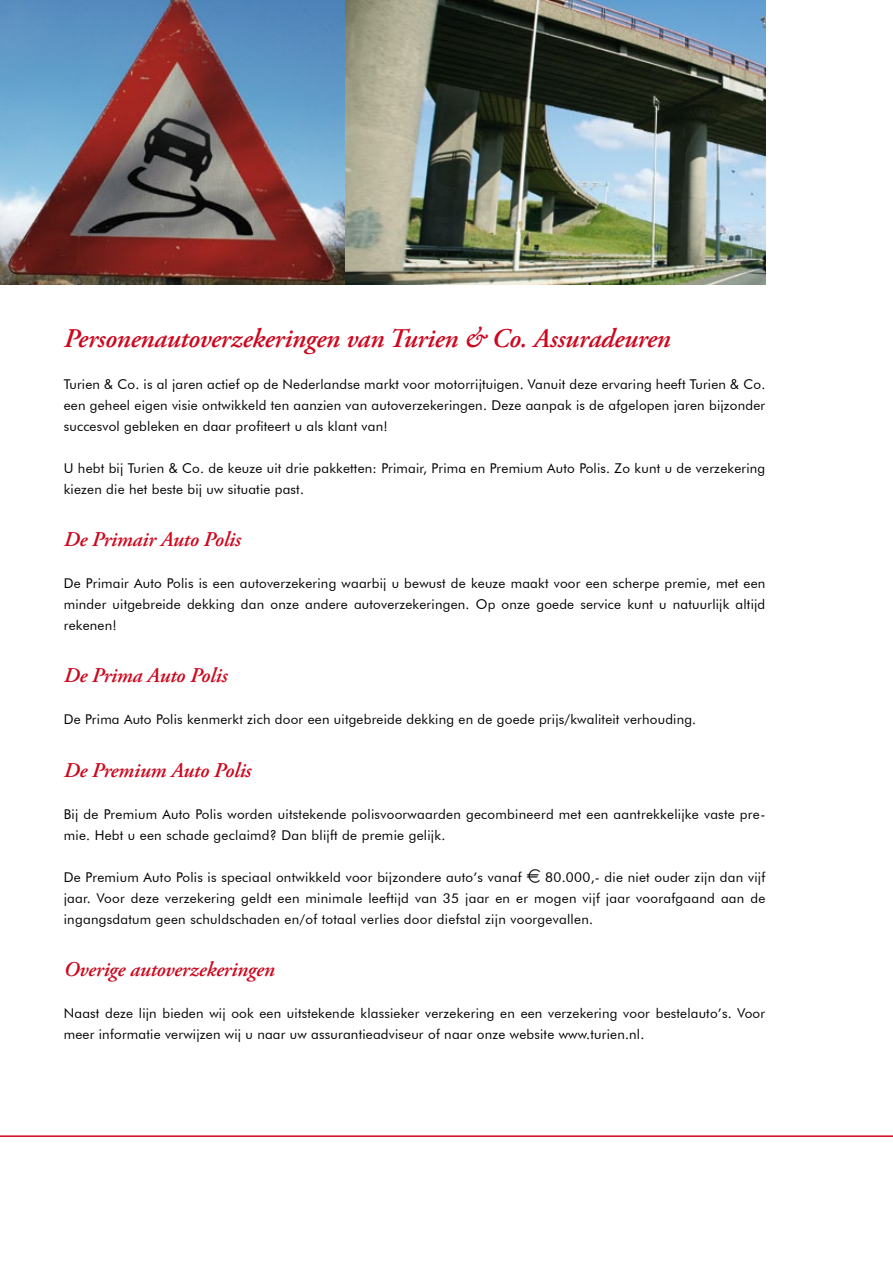
<style>
.page{position:relative;width:893px;height:1263px;background:#fff}
.page>*{position:absolute;margin:0;border:0;box-sizing:border-box;transform-origin:0 0}
.t1{font:italic 600 27px "Adobe Garamond Pro";letter-spacing:-.01em;color:#cd071e}
.t2{font:italic 600 21px "Adobe Garamond Pro";letter-spacing:-.01em;color:#cd071e}
.t3{font:13.5px/21px "Futura BT";letter-spacing:.015em;color:#000;text-align:justify}
.s1{font-family:"Euro Logo"}
</style>
<div class="page">
<hr style="left:0;top:1135px;width:893px;height:2px;background:#cd071e">
<img style="left:0;top:0;width:765px;height:285px">
<h1 class="t1" style="left:64px;top:323px;width:608px">Personenautoverzekeringen van Turien &amp; Co. Assuradeuren</h1>
<p class="t3" style="left:64px;top:374px;width:703px">Turien &amp; Co. is al jaren actief op de Nederlandse markt voor motorrijtuigen. Vanuit deze ervaring heeft Turien &amp; Co. een geheel eigen visie ontwikkeld ten aanzien van autoverzekeringen. Deze aanpak is de afgelopen jaren bijzonder succesvol gebleken en daar profiteert u als klant van!</p>
<p class="t3" style="left:64px;top:458px;width:703px">U hebt bij Turien &amp; Co. de keuze uit drie pakketten: Primair, Prima en Premium Auto Polis. Zo kunt u de verzekering kiezen die het beste bij uw situatie past.</p>
<h2 class="t2" style="left:64px;top:527px;width:179px">De Primair Auto Polis</h2>
<p class="t3" style="left:64px;top:573px;width:703px">De Primair Auto Polis is een autoverzekering waarbij u bewust de keuze maakt voor een scherpe premie, met een minder uitgebreide dekking dan onze andere autoverzekeringen. Op onze goede service kunt u natuurlijk altijd rekenen!</p>
<h2 class="t2" style="left:64px;top:664px;width:165px">De Prima Auto Polis</h2>
<p class="t3" style="left:64px;top:709px;width:634px">De Prima Auto Polis kenmerkt zich door een uitgebreide dekking en de goede prijs/kwaliteit verhouding.</p>
<h2 class="t2" style="left:64px;top:758px;width:189px">De Premium Auto Polis</h2>
<p class="t3" style="left:64px;top:803px;width:703px">Bij de Premium Auto Polis worden uitstekende polisvoorwaarden gecombineerd met een aantrekkelijke vaste pre&shy;mie. Hebt u een schade geclaimd? Dan blijft de premie gelijk.</p>
<p class="t3" style="left:64px;top:866px;width:703px">De Premium Auto Polis is speciaal ontwikkeld voor bijzondere auto’s vanaf <span class="s1">e</span> 80.000,- die niet ouder zijn dan vijf jaar. Voor deze verzekering geldt een minimale leeftijd van 35 jaar en er mogen vijf jaar voorafgaand aan de ingangsdatum geen schuldschaden en/of totaal verlies door diefstal zijn voorgevallen.</p>
<h2 class="t2" style="left:64px;top:957px;width:212px">Overige autoverzekeringen</h2>
<p class="t3" style="left:64px;top:1002px;width:703px">Naast deze lijn bieden wij ook een uitstekende klassieker verzekering en een verzekering voor bestelauto’s. Voor meer informatie verwijzen wij u naar uw assurantieadviseur of naar onze website www.turien.nl.</p>
</div>
